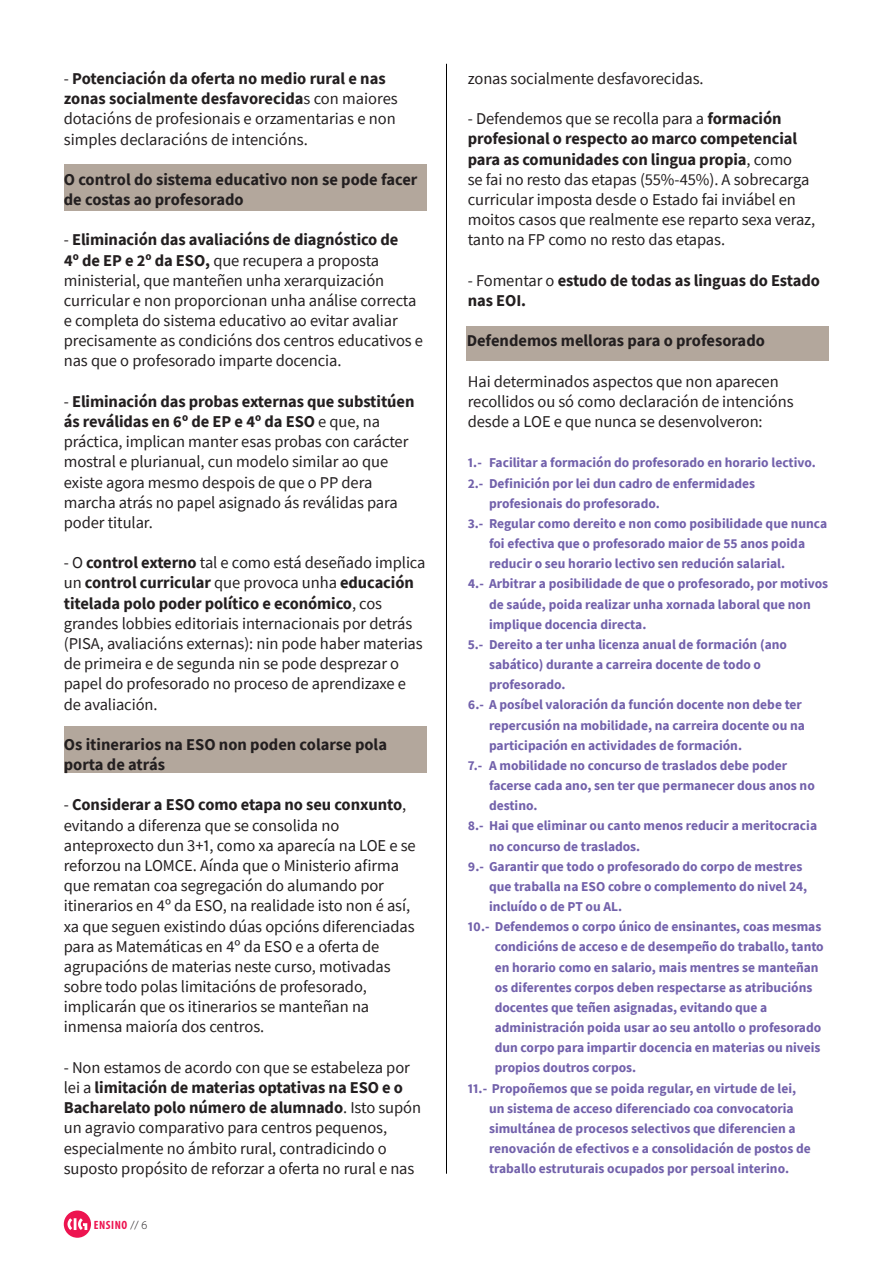
<style>
.page{position:relative;width:893px;height:1263px;background:#fff}
.page>*{position:absolute;margin:0;border:0;box-sizing:border-box;transform-origin:0 0}
.t1{font:16.5px/20.2px "Source Sans Pro";letter-spacing:-.005em;color:#231f20}
.t2{font:700 16.5px/20.2px "Source Sans Pro";color:#231f20}
.t3{font:700 13.5px "Source Sans Pro";color:#7261ab}
.t4{font:700 condensed 12px "Myriad Pro";letter-spacing:.05em;color:#ed1450}
.s1{font-weight:700}
.s2{font-weight:300;font-stretch:normal;color:#231f20}
.s3{font-weight:400}
</style>
<div class="page">
<div style="left:64px;top:1210px;width:27px;height:28px;background:#ed1450;border-radius:50%"></div>
<svg style="left:67px;top:1218px;width:20px;height:12px"></svg>
<hr style="left:446px;top:64px;width:1px;height:1110px;background:#000">
<div style="left:64px;top:165px;width:362px;height:46px;background:#b3a79c"></div>
<div style="left:64px;top:727px;width:362px;height:46px;background:#b3a79c"></div>
<div style="left:467px;top:326px;width:362px;height:34px;background:#b3a79c"></div>
<p class="t1" style="left:64px;top:68px;width:336px">- <span class="s1">Potenciación da oferta no medio rural e nas zonas socialmente desfavorecida</span>s con maiores dotacións de profesionais e orzamentarias e non simples declaracións de intencións.</p>
<p class="t2" style="left:64px;top:169px;width:355px">O control do sistema educativo non se pode facer de costas ao profesorado</p>
<p class="t1" style="left:64px;top:230px;width:361px">- <span class="s1">Eliminación das avaliacións de diagnóstico de<br>4º de EP e 2º da ESO,</span> que recupera a proposta ministerial, que manteñen unha xerarquización curricular e non proporcionan unha análise correcta e completa do sistema educativo ao evitar avaliar precisamente as condicións dos centros educativos e nas que o profesorado imparte docencia.</p>
<p class="t1" style="left:64px;top:391px;width:352px">- <span class="s1">Eliminación das probas externas que substitúen ás reválidas en 6º de EP e 4º da ESO</span> e que, na práctica, implican manter esas probas con carácter mostral e plurianual, cun modelo similar ao que existe agora mesmo despois de que o PP dera marcha atrás no papel asignado ás reválidas para poder titular.</p>
<p class="t1" style="left:64px;top:553px;width:363px">- O <span class="s1">control externo</span> tal e como está deseñado implica un <span class="s1">control curricular</span> que provoca unha <span class="s1">educación titelada polo poder político e económico</span>, cos grandes lobbies editoriais internacionais por detrás (PISA, avaliacións externas): nin pode haber materias de primeira e de segunda nin se pode desprezar o papel do profesorado no proceso de aprendizaxe e de avaliación.</p>
<p class="t2" style="left:64px;top:734px;width:325px">Os itinerarios na ESO non poden colarse pola porta de atrás</p>
<p class="t1" style="left:64px;top:795px;width:353px">- <span class="s1">Considerar a ESO como etapa no seu conxunto</span>, evitando a diferenza que se consolida no anteproxecto dun 3+1, como xa aparecía na LOE e se reforzou na LOMCE. Aínda que o Ministerio afirma que rematan coa segregación do alumando por itinerarios en 4º da ESO, na realidade isto non é así, xa que seguen existindo dúas opcións diferenciadas para as Matemáticas en 4º da ESO e a oferta de agrupacións de materias neste curso, motivadas sobre todo polas limitacións de profesorado, implicarán que os itinerarios se manteñan na inmensa maioría dos centros.</p>
<p class="t1" style="left:64px;top:1057px;width:359px">- Non estamos de acordo con que se estabeleza por lei a <span class="s1">limitación de materias optativas na ESO e o Bacharelato polo número de alumnado</span>. Isto supón un agravio comparativo para centros pequenos, especialmente no ámbito rural, contradicindo o suposto propósito de reforzar a oferta no rural e nas</p>
<p class="t4" style="left:94px;top:1217px;width:55px">ENSINO <span class="s2">// 6</span></p>
<p class="t1" style="left:468px;top:68px;width:237px">zonas socialmente desfavorecidas.</p>
<p class="t1" style="left:468px;top:109px;width:349px">- Defendemos que se recolla para a <span class="s1">formación profesional o respecto ao marco competencial para as comunidades con lingua propia</span>, como<br>se fai no resto das etapas (55%-45%). A sobrecarga curricular imposta desde o Estado fai inviábel en moitos casos que realmente ese reparto sexa veraz, tanto na FP como no resto das etapas.</p>
<p class="t2" style="left:468px;top:270px;width:354px"><span class="s3">- Fomentar o</span> estudo de todas as linguas do Estado nas EOI.</p>
<p class="t2" style="left:467px;top:330px;width:300px">Defendemos melloras para o profesorado</p>
<p class="t1" style="left:468px;top:371px;width:327px">Hai determinados aspectos que non aparecen recollidos ou só como declaración de intencións desde a LOE e que nunca se desenvolveron:</p>
<p class="t3" style="left:468px;top:454px;width:350px">1.- Facilitar a formación do profesorado en horario lectivo.</p>
<p class="t3" style="left:468px;top:474px;width:289px">2.- Definición por lei dun cadro de enfermidades</p>
<p class="t3" style="left:489px;top:494px;width:172px">profesionais do profesorado.</p>
<p class="t3" style="left:468px;top:514px;width:361px">3.- Regular como dereito e non como posibilidade que nunca</p>
<p class="t3" style="left:489px;top:534px;width:318px">foi efectiva que o profesorado maior de 55 anos poida</p>
<p class="t3" style="left:489px;top:555px;width:298px">reducir o seu horario lectivo sen redución salarial.</p>
<p class="t3" style="left:468px;top:575px;width:362px">4.- Arbitrar a posibilidade de que o profesorado, por motivos</p>
<p class="t3" style="left:489px;top:595px;width:323px">de saúde, poida realizar unha xornada laboral que non</p>
<p class="t3" style="left:489px;top:615px;width:159px">implique docencia directa.</p>
<p class="t3" style="left:468px;top:635px;width:321px">5.- Dereito a ter unha licenza anual de formación (ano</p>
<p class="t3" style="left:489px;top:655px;width:274px">sabático) durante a carreira docente de todo o</p>
<p class="t3" style="left:489px;top:676px;width:78px">profesorado.</p>
<p class="t3" style="left:468px;top:696px;width:336px">6.- A posíbel valoración da función docente non debe ter</p>
<p class="t3" style="left:489px;top:716px;width:317px">repercusión na mobilidade, na carreira docente ou na</p>
<p class="t3" style="left:489px;top:736px;width:255px">participación en actividades de formación.</p>
<p class="t3" style="left:468px;top:756px;width:321px">7.- A mobilidade no concurso de traslados debe poder</p>
<p class="t3" style="left:489px;top:776px;width:327px">facerse cada ano, sen ter que permanecer dous anos no</p>
<p class="t3" style="left:489px;top:797px;width:50px">destino.</p>
<p class="t3" style="left:468px;top:817px;width:351px">8.- Hai que eliminar ou canto menos reducir a meritocracia</p>
<p class="t3" style="left:489px;top:837px;width:153px">no concurso de traslados.</p>
<p class="t3" style="left:468px;top:857px;width:336px">9.- Garantir que todo o profesorado do corpo de mestres</p>
<p class="t3" style="left:489px;top:877px;width:320px">que traballa na ESO cobre o complemento do nivel 24,</p>
<p class="t3" style="left:489px;top:897px;width:135px">incluído o de PT ou AL.</p>
<p class="t3" style="left:468px;top:918px;width:355px">10.- Defendemos o corpo único de ensinantes, coas mesmas</p>
<p class="t3" style="left:495px;top:938px;width:331px">condicións de acceso e de desempeño do traballo, tanto</p>
<p class="t3" style="left:495px;top:958px;width:325px">en horario como en salario, mais mentres se manteñan</p>
<p class="t3" style="left:495px;top:978px;width:319px">os diferentes corpos deben respectarse as atribucións</p>
<p class="t3" style="left:495px;top:998px;width:274px">docentes que teñen asignadas, evitando que a</p>
<p class="t3" style="left:495px;top:1018px;width:328px">administración poida usar ao seu antollo o profesorado</p>
<p class="t3" style="left:495px;top:1039px;width:327px">dun corpo para impartir docencia en materias ou niveis</p>
<p class="t3" style="left:495px;top:1059px;width:143px">propios doutros corpos.</p>
<p class="t3" style="left:468px;top:1079px;width:330px">11.- Propoñemos que se poida regular, en virtude de lei,</p>
<p class="t3" style="left:489px;top:1099px;width:306px">un sistema de acceso diferenciado coa convocatoria</p>
<p class="t3" style="left:489px;top:1119px;width:308px">simultánea de procesos selectivos que diferencien a</p>
<p class="t3" style="left:489px;top:1139px;width:323px">renovación de efectivos e a consolidación de postos de</p>
<p class="t3" style="left:489px;top:1160px;width:302px">traballo estruturais ocupados por persoal interino.</p>
</div>
